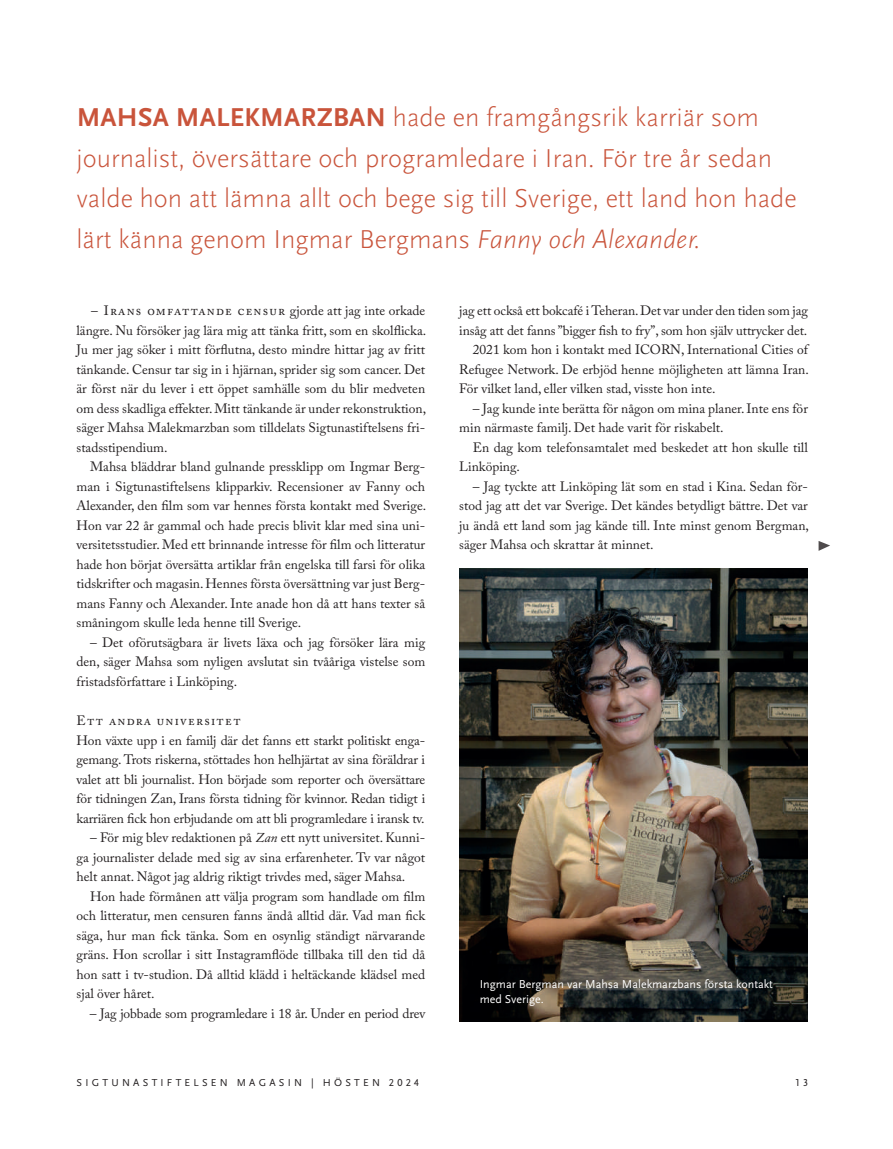
<style>
.page{position:relative;width:893px;height:1149px;background:#fff}
.page>*{position:absolute;margin:0;border:0;box-sizing:border-box;transform-origin:0 0}
.t1{font:300 27px/40.5px "Scala Sans Pro";color:#c9543b}
.t2{font:13.5px/19.5px "Adobe Caslon Pro";letter-spacing:-.01em;color:#231f20;text-align:justify}
.t3{font:13.5px "Adobe Caslon Pro";letter-spacing:-.035em;color:#231f20}
.t4{font:12px/14.4px "Scala Sans Pro";color:#fff}
.t5{font:10.5px "Scala Sans Pro";letter-spacing:.31em;color:#231f20}
.s1{font-weight:700}
.s2{font-style:italic}
</style>
<div class="page">
<img style="left:459px;top:568px;width:349px;height:452px">
<svg style="left:819px;top:541px;width:11px;height:9px"></svg>
<p class="t1" style="left:77px;top:97px;width:722px"><span class="s1">MAHSA MALEKMARZBAN</span> hade en framgångsrik karriär som journalist, översättare och programledare i Iran. För tre år sedan valde hon att lämna allt och bege sig till Sverige, ett land hon hade lärt känna genom Ingmar Bergmans <span class="s2">Fanny och Alexander.</span></p>
<p class="t2" style="left:77px;top:301px;width:351px;text-indent:15px">– Irans omfattande censur gjorde att jag inte orkade längre. Nu försöker jag lära mig att tänka fritt, som en skolflicka.<br>Ju mer jag söker i mitt förflutna, desto mindre hittar jag av fritt tänkande. Censur tar sig in i hjärnan, sprider sig som cancer. Det är först när du lever i ett öppet samhälle som du blir medveten om dess skadliga effekter. Mitt tänkande är under rekonstruktion, säger Mahsa Malekmarzban som tilldelats Sigtunastiftelsens fri&shy;stadsstipendium.</p>
<p class="t2" style="left:77px;top:457px;width:351px;text-indent:14px">Mahsa bläddrar bland gulnande pressklipp om Ingmar Berg&shy;man i Sigtunastiftelsens klipparkiv. Recensioner av Fanny och Alexander, den film som var hennes första kontakt med Sverige.<br>Hon var 22 år gammal och hade precis blivit klar med sina uni&shy;versitetsstudier. Med ett brinnande intresse för film och litteratur hade hon börjat översätta artiklar från engelska till farsi för olika tidskrifter och magasin. Hennes första översättning var just Berg&shy;mans Fanny och Alexander. Inte anade hon då att hans texter så småningom skulle leda henne till Sverige.</p>
<p class="t2" style="left:77px;top:632px;width:350px;text-indent:14px">– Det oförutsägbara är livets läxa och jag försöker lära mig den, säger Mahsa som nyligen avslutat sin tvååriga vistelse som fristadsförfattare i Linköping.</p>
<p class="t2" style="left:77px;top:710px;width:350px;text-align:left">Ett andra universitet<br>Hon växte upp i en familj där det fanns ett starkt politiskt enga&shy;gemang. Trots riskerna, stöttades hon helhjärtat av sina föräldrar i valet att bli journalist. Hon började som reporter och översättare för tidningen Zan, Irans första tidning för kvinnor. Redan tidigt i karriären fick hon erbjudande om att bli programledare i iransk tv.</p>
<p class="t2" style="left:77px;top:827px;width:350px;text-indent:14px">– För mig blev redaktionen på <span class="s2">Zan</span> ett nytt universitet. Kunni&shy;ga journalister delade med sig av sina erfarenheter. Tv var något helt annat. Något jag aldrig riktigt trivdes med, säger Mahsa.</p>
<p class="t2" style="left:77px;top:885px;width:350px;text-indent:14px">Hon hade förmånen att välja program som handlade om film och litteratur, men censuren fanns ändå alltid där. Vad man fick säga, hur man fick tänka. Som en osynlig ständigt närvarande gräns. Hon scrollar i sitt Instagramflöde tillbaka till den tid då hon satt i tv-studion. Då alltid klädd i heltäckande klädsel med sjal över håret.</p>
<p class="t2" style="left:90px;top:1002px;width:337px">– Jag jobbade som programledare i 18 år. Under en period drev</p>
<p class="t5" style="left:77px;top:1076px;width:344px">SIGTUNASTIFTELSEN MAGASIN | HÖSTEN 2024</p>
<p class="t3" style="left:459px;top:302px;width:350px">jag ett också ett bokcafé i Teheran. Det var under den tiden som jag</p>
<p class="t2" style="left:459px;top:320px;width:350px">insåg att det fanns ”bigger fish to fry”, som hon själv uttrycker det.</p>
<p class="t2" style="left:473px;top:340px;width:338px">2021 kom hon i kontakt med ICORN, International Cities of</p>
<p class="t2" style="left:459px;top:359px;width:351px">Refugee Network. De erbjöd henne möjligheten att lämna Iran.</p>
<p class="t2" style="left:459px;top:379px;width:258px">För vilket land, eller vilken stad, visste hon inte.</p>
<p class="t2" style="left:459px;top:398px;width:350px;text-indent:14px">– Jag kunde inte berätta för någon om mina planer. Inte ens för min närmaste familj. Det hade varit för riskabelt.</p>
<p class="t2" style="left:459px;top:437px;width:350px;text-indent:14px">En dag kom telefonsamtalet med beskedet att hon skulle till<br>Linköping.</p>
<p class="t2" style="left:459px;top:476px;width:351px;text-indent:14px">– Jag tyckte att Linköping lät som en stad i Kina. Sedan för&shy;stod jag att det var Sverige. Det kändes betydligt bättre. Det var ju ändå ett land som jag kände till. Inte minst genom Bergman, säger Mahsa och skrattar åt minnet.</p>
<p class="t4" style="left:480px;top:976px;width:295px">Ingmar Bergman var Mahsa Malekmarzbans första kontakt med Sverige.</p>
<p class="t5" style="left:796px;top:1076px;width:14px">1 3</p>
</div>
